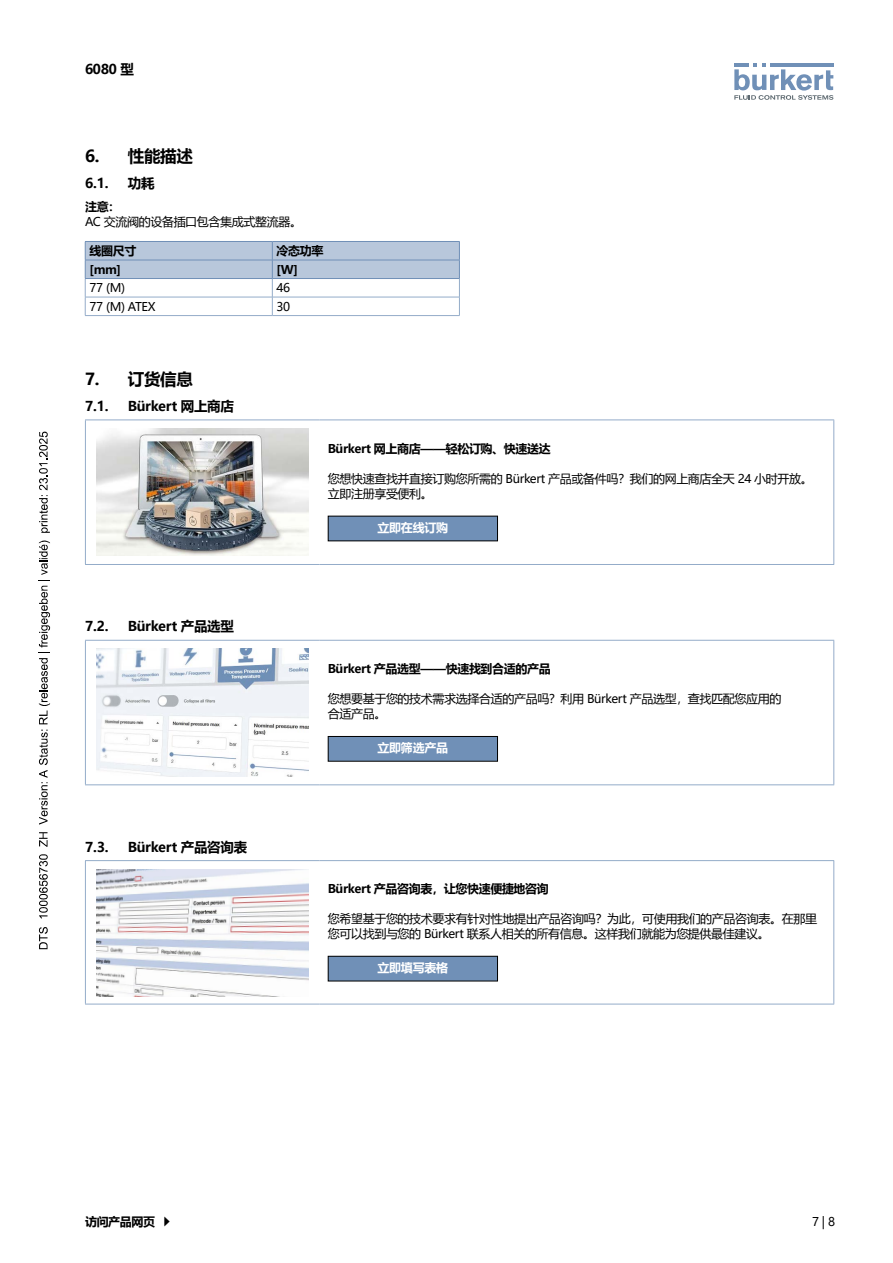
<style>
.page{position:relative;width:893px;height:1263px;background:#fff}
.page>*{position:absolute;margin:0;border:0;box-sizing:border-box;transform-origin:0 0}
.t1{font:700 16.5px "Microsoft Ya Hei";letter-spacing:-.02em;color:#000}
.t2{font:700 13.5px "Microsoft Ya Hei";letter-spacing:-.02em;color:#000}
.t3{font:12px/15px "Microsoft Ya Hei";letter-spacing:-.03em;color:#000}
.t4{font:700 12px "Microsoft Ya Hei";letter-spacing:-.03em;color:#000}
.t5{font:700 12px "Microsoft Ya Hei";letter-spacing:-.02em;color:#fff}
</style>
<div class="page">
<svg style="left:734px;top:63px;width:99px;height:37px"></svg>
<hr style="left:85px;top:315px;width:187px;height:1px;background:#94acc9">
<hr style="left:272px;top:315px;width:188px;height:1px;background:#94acc9">
<svg style="left:85px;top:241px;width:375px;height:74px"></svg>
<hr style="left:85px;top:278px;width:187px;height:1px;background:#7090b7">
<hr style="left:272px;top:278px;width:188px;height:1px;background:#7090b7">
<hr style="left:85px;top:419px;width:234px;height:1px;background:#94acc9">
<hr style="left:85px;top:420px;width:1px;height:144px;background:#94acc9">
<hr style="left:319px;top:419px;width:515px;height:1px;background:#94acc9">
<hr style="left:833px;top:420px;width:1px;height:144px;background:#94acc9">
<hr style="left:85px;top:564px;width:234px;height:1px;background:#94acc9">
<hr style="left:319px;top:564px;width:515px;height:1px;background:#94acc9">
<img style="left:96px;top:428px;width:213px;height:128px">
<div style="left:328px;top:516px;width:169px;height:25px;background:#7090b7"></div>
<hr style="left:85px;top:640px;width:234px;height:1px;background:#94acc9">
<hr style="left:85px;top:641px;width:1px;height:143px;background:#94acc9">
<hr style="left:319px;top:640px;width:515px;height:1px;background:#94acc9">
<hr style="left:833px;top:641px;width:1px;height:143px;background:#94acc9">
<hr style="left:85px;top:784px;width:234px;height:1px;background:#94acc9">
<hr style="left:319px;top:784px;width:515px;height:1px;background:#94acc9">
<img style="left:96px;top:649px;width:213px;height:127px">
<div style="left:328px;top:736px;width:169px;height:25px;background:#7090b7"></div>
<div style="left:328px;top:736px;width:170px;height:26px;border:1px solid #000"></div>
<hr style="left:85px;top:860px;width:234px;height:1px;background:#94acc9">
<hr style="left:85px;top:861px;width:1px;height:143px;background:#94acc9">
<hr style="left:319px;top:860px;width:515px;height:1px;background:#94acc9">
<hr style="left:833px;top:861px;width:1px;height:143px;background:#94acc9">
<hr style="left:85px;top:1004px;width:234px;height:1px;background:#94acc9">
<hr style="left:319px;top:1004px;width:515px;height:1px;background:#94acc9">
<img style="left:96px;top:869px;width:213px;height:128px">
<div style="left:328px;top:956px;width:169px;height:25px;background:#7090b7"></div>
<div style="left:328px;top:956px;width:170px;height:25px;border:1px solid #000"></div>
<svg style="left:39px;top:927px;width:9px;height:22px"></svg>
<svg style="left:39px;top:854px;width:9px;height:64px"></svg>
<svg style="left:39px;top:832px;width:9px;height:15px"></svg>
<svg style="left:39px;top:540px;width:11px;height:285px"></svg>
<svg style="left:39px;top:432px;width:11px;height:101px"></svg>
<p class="t2" style="left:85px;top:60px;width:50px">6080 型</p>
<h1 class="t1" style="left:85px;top:145px;width:109px">6. 性能描述</h1>
<p class="t2" style="left:85px;top:173px;width:25px">6.1.</p>
<p class="t2" style="left:128px;top:173px;width:28px">功耗</p>
<p class="t4" style="left:85px;top:199px;width:37px">注意：</p>
<p class="t3" style="left:85px;top:214px;width:219px">AC 交流阀的设备插口包含集成式整流器。</p>
<p class="t4" style="left:89px;top:243px;width:48px">线圈尺寸</p>
<p class="t4" style="left:277px;top:243px;width:48px">冷态功率</p>
<p class="t4" style="left:89px;top:261px;width:33px">[mm]</p>
<p class="t4" style="left:277px;top:261px;width:23px">[W]</p>
<p class="t3" style="left:89px;top:280px;width:37px">77 (M)</p>
<p class="t3" style="left:277px;top:280px;width:15px">46</p>
<p class="t3" style="left:89px;top:299px;width:68px">77 (M) ATEX</p>
<p class="t3" style="left:277px;top:299px;width:15px">30</p>
<h1 class="t1" style="left:85px;top:368px;width:109px">7. 订货信息</h1>
<p class="t2" style="left:85px;top:397px;width:25px">7.1.</p>
<p class="t2" style="left:128px;top:397px;width:108px">Bürkert 网上商店</p>
<p class="t2" style="left:85px;top:617px;width:25px">7.2.</p>
<p class="t2" style="left:128px;top:617px;width:108px">Bürkert 产品选型</p>
<p class="t2" style="left:85px;top:837px;width:25px">7.3.</p>
<p class="t2" style="left:128px;top:837px;width:121px">Bürkert 产品咨询表</p>
<p class="t4" style="left:328px;top:440px;width:225px">Bürkert 网上商店——轻松订购、快速送达</p>
<p class="t3" style="left:328px;top:470px;width:486px">您想快速查找并直接订购您所需的 Bürkert 产品或备件吗？我们的网上商店全天 24 小时开放。立即注册享受便利。</p>
<p class="t5" style="left:377px;top:519px;width:72px">立即在线订购</p>
<p class="t4" style="left:328px;top:660px;width:225px">Bürkert 产品选型——快速找到合适的产品</p>
<p class="t3" style="left:328px;top:691px;width:455px">您想要基于您的技术需求选择合适的产品吗？利用 Bürkert 产品选型，查找匹配您应用的合适产品。</p>
<p class="t5" style="left:377px;top:739px;width:72px">立即筛选产品</p>
<p class="t4" style="left:328px;top:880px;width:223px">Bürkert 产品咨询表，让您快速便捷地咨询</p>
<p class="t3" style="left:328px;top:911px;width:491px">您希望基于您的技术要求有针对性地提出产品咨询吗？为此，可使用我们的产品咨询表。在那里您可以找到与您的 Bürkert 联系人相关的所有信息。这样我们就能为您提供最佳建议。</p>
<p class="t5" style="left:377px;top:959px;width:72px">立即填写表格</p>
<p class="t4" style="left:85px;top:1213px;width:72px">访问产品网页</p>
<p class="t3" style="left:812px;top:1213px;width:24px">7 | 8</p>
</div>
